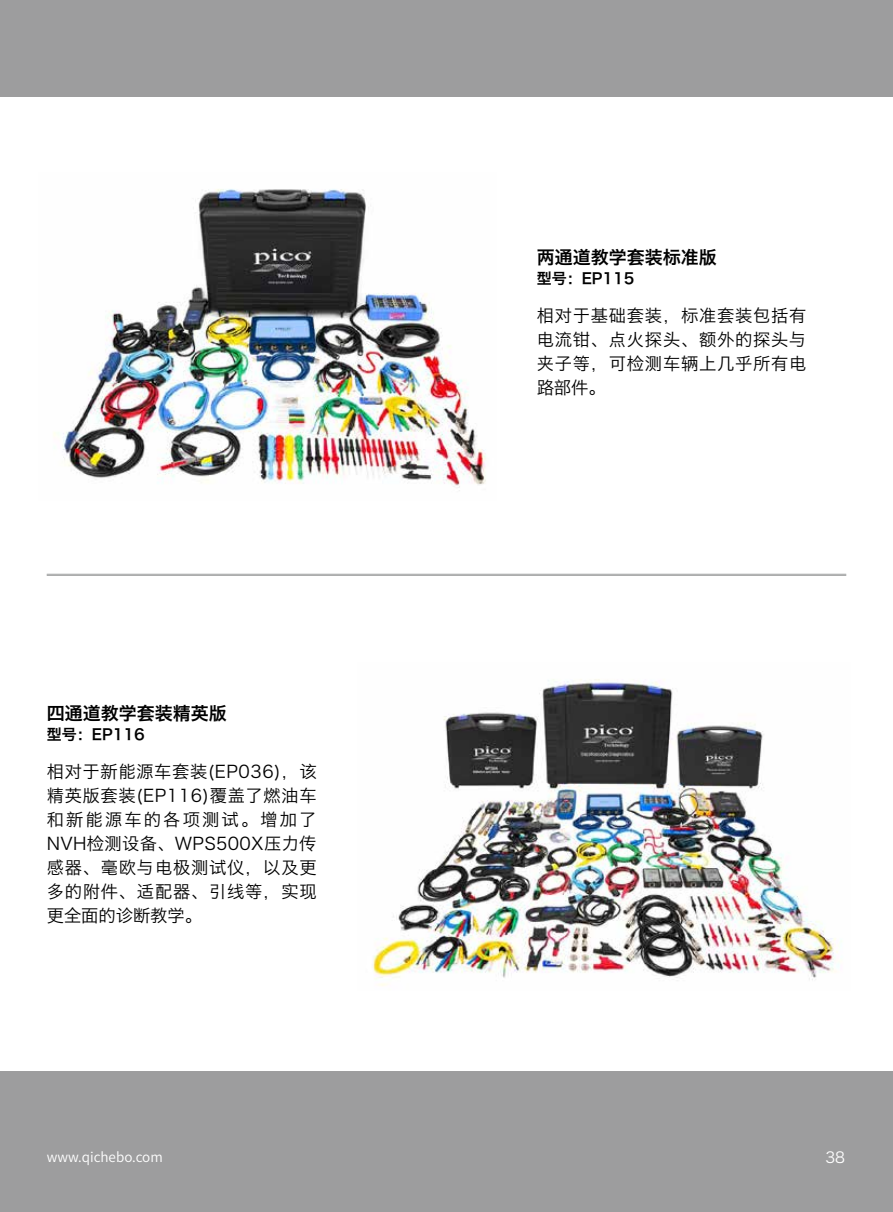
<style>
.page{position:relative;width:893px;height:1212px;background:#fff}
.page>*{position:absolute;margin:0;border:0;box-sizing:border-box;transform-origin:0 0}
.t1{font:18px "Hiragino Sans GB W6";color:#000}
.t2{font:17.25px/24px "Hiragino Sans GB W3";letter-spacing:.045em;color:#000;text-align:justify}
.t3{font:15px "Hiragino Sans GB W6";color:#000}
.t4{font:15px "Hiragino Sans GB W3";color:#fff}
.t5{font:13.5px "Source Han Sans CN";color:#fff}
</style>
<div class="page">
<div style="left:0;top:1072px;width:893px;height:140px;background:#9d9d9e"></div>
<div style="left:0;top:0;width:893px;height:97px;background:#9d9d9e"></div>
<img style="left:373px;top:679px;width:466px;height:307px">
<img style="left:53px;top:189px;width:433px;height:302px">
<hr style="left:47px;top:574px;width:799px;height:1px;background:#acadad">
<hr style="left:47px;top:575px;width:799px;height:1px;background:#acadad">
<p class="t1" style="left:47px;top:701px;width:182px">四通道教学套装精英版</p>
<p class="t3" style="left:47px;top:724px;width:99px">型号：EP116</p>
<p class="t2" style="left:47px;top:759px;width:271px">相对于新能源车套装(EP036)，该精英版套装(EP116)覆盖了燃油车和新能源车的各项测试。增加了NVH检测设备、WPS500X压力传感器、毫欧与电极测试仪，以及更多的附件、适配器、引线等，实现更全面的诊断教学。</p>
<p class="t5" style="left:47px;top:1149px;width:118px">www.qichebo.com</p>
<p class="t1" style="left:537px;top:246px;width:181px">两通道教学套装标准版</p>
<p class="t3" style="left:537px;top:268px;width:99px">型号：EP115</p>
<p class="t2" style="left:537px;top:303px;width:271px">相对于基础套装，标准套装包括有电流钳、点火探头、额外的探头与夹子等，可检测车辆上几乎所有电路部件。</p>
<p class="t4" style="left:825px;top:1148px;width:21px">38</p>
</div>
